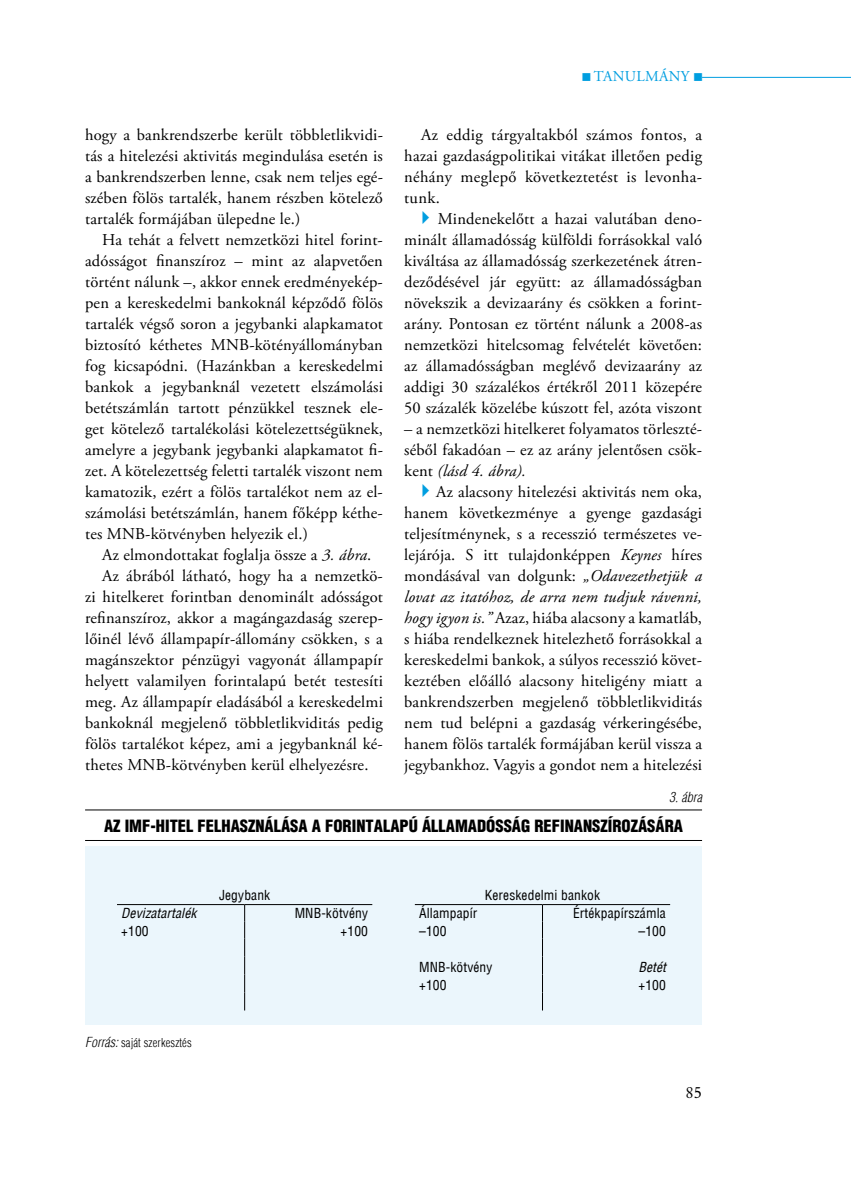
<style>
.page{position:relative;width:851px;height:1191px;background:#fff}
.page>*{position:absolute;margin:0;border:0;box-sizing:border-box;transform-origin:0 0}
.t1{font:16.5px/21px "Adobe Garamond Pro";letter-spacing:.01em;color:#000;text-align:justify}
.t2{font:900 condensed 16.5px "H Helvetica";color:#000}
.t3{font:16.5px "Original Garamond HU Normal";color:#000}
.t4{font:15px "Adobe Garamond Pro";letter-spacing:.19em;color:#009ee0}
.t5{font:condensed 13.5px "H Helvetica";letter-spacing:.01em;color:#000}
.t6{font:italic condensed 13.5px "H Helvetica";letter-spacing:.01em;color:#000}
.t7{font:italic 300 condensed 13.5px "H Helvetica";color:#000}
.t8{font:300 condensed 12px "H Helvetica";letter-spacing:.01em;color:#000}
.s1{font-style:italic}
.s2{font-style:italic;font-size:13.5px}
</style>
<div class="page">
<hr style="left:702px;top:77px;width:148px;height:1px;background:#009ee0">
<div style="left:85px;top:846px;width:617px;height:179px;background:#ebf6fc"></div>
<hr style="left:85px;top:809px;width:617px;height:1px;background:#000">
<hr style="left:85px;top:840px;width:617px;height:1px;background:#000">
<hr style="left:117px;top:904px;width:127px;height:1px;background:#000">
<hr style="left:244px;top:904px;width:128px;height:1px;background:#000">
<hr style="left:415px;top:904px;width:127px;height:1px;background:#000">
<hr style="left:542px;top:904px;width:128px;height:1px;background:#000">
<svg style="left:244px;top:905px;width:1px;height:105px"></svg>
<svg style="left:542px;top:905px;width:1px;height:105px"></svg>
<p class="t4" style="left:581px;top:67px;width:123px">■tanulmány ■</p>
<p class="t1" style="left:85px;top:125px;width:299px">hogy a bankrendszerbe került többletlikvidi&shy;tás a hitelezési aktivitás megindulása esetén is a bankrendszerben lenne, csak nem teljes egé&shy;szében fölös tartalék, hanem részben kötelező tartalék formájában ülepedne le.)</p>
<p class="t1" style="left:85px;top:230px;width:299px;text-indent:17px">Ha tehát a felvett nemzetközi hitel forint&shy;adósságot finanszíroz – mint az alapvetően történt nálunk –, akkor ennek eredményekép&shy;pen a kereskedelmi bankoknál képződő fölös tartalék végső soron a jegybanki alapkamatot biztosító kéthetes MNB-kötényállományban fog kicsapódni. (Hazánkban a kereskedelmi bankok a jegybanknál vezetett elszámolási betétszámlán tartott pénzükkel tesznek ele&shy;get kötelező tartalékolási kötelezettségüknek, amelyre a jegybank jegybanki alapkamatot fi&shy;zet. A kötelezettség feletti tartalék viszont nem kamatozik, ezért a fölös tartalékot nem az el&shy;számolási betétszámlán, hanem főképp kéthe&shy;tes MNB-kötvényben helyezik el.)</p>
<p class="t1" style="left:102px;top:545px;width:271px">Az elmondottakat foglalja össze a <span class="s1">3. ábra</span>.</p>
<p class="t1" style="left:102px;top:566px;width:282px">Az ábrából látható, hogy ha a nemzetkö-</p>
<p class="t1" style="left:85px;top:587px;width:299px">zi hitelkeret forintban denominált adósságot</p>
<p class="t1" style="left:85px;top:608px;width:299px">refinanszíroz, akkor a magángazdaság szerep-</p>
<p class="t1" style="left:85px;top:629px;width:299px">lőinél lévő állampapír-állomány csökken, s a</p>
<p class="t1" style="left:85px;top:650px;width:299px">magánszektor pénzügyi vagyonát állampapír</p>
<p class="t1" style="left:85px;top:671px;width:299px">helyett valamilyen forintalapú betét testesíti</p>
<p class="t1" style="left:85px;top:692px;width:299px">meg. Az állampapír eladásából a kereskedelmi</p>
<p class="t1" style="left:85px;top:713px;width:299px">bankoknál megjelenő többletlikviditás pedig</p>
<p class="t1" style="left:85px;top:734px;width:299px">fölös tartalékot képez, ami a jegybanknál ké-</p>
<p class="t1" style="left:85px;top:755px;width:285px">thetes MNB-kötvényben kerül elhelyezésre.</p>
<p class="t1" style="left:404px;top:125px;width:299px;text-indent:17px">Az eddig tárgyaltakból számos fontos, a hazai gazdaságpolitikai vitákat illetően pedig néhány meglepő következtetést is levonha&shy;tunk.</p>
<p class="t1" style="left:404px;top:209px;width:299px;text-indent:34px">Mindenekelőtt a hazai valutában deno&shy;minált államadósság külföldi forrásokkal való kiváltása az államadósság szerkezetének átren&shy;deződésével jár együtt: az államadósságban növekszik a devizaarány és csökken a forint&shy;arány. Pontosan ez történt nálunk a 2008-as nemzetközi hitelcsomag felvételét követően: az államadósságban meglévő devizaarány az addigi 30 százalékos értékről 2011 közepére 50 százalék közelébe kúszott fel, azóta viszont</p>
<p class="t1" style="left:404px;top:419px;width:299px">– a nemzetközi hitelkeret folyamatos törleszté&shy;séből fakadóan – ez az arány jelentősen csök&shy;kent <span class="s1">(lásd 4. ábra).</span></p>
<p class="t1" style="left:404px;top:482px;width:299px;text-indent:32px">Az alacsony hitelezési aktivitás nem oka, hanem következménye a gyenge gazdasági teljesítménynek, s a recesszió természetes ve&shy;lejárója. S itt tulajdonképpen <span class="s1">Keynes</span> híres mondásával van dolgunk: <span class="s1">„Odavezethetjük a lovat az itatóhoz, de arra nem tudjuk rávenni, hogy igyon is.”</span> Azaz, hiába alacsony a kamatláb, s hiába rendelkeznek hitelezhető forrásokkal a kereskedelmi bankok, a súlyos recesszió követ&shy;keztében előálló alacsony hiteligény miatt a bankrendszerben megjelenő többletlikviditás nem tud belépni a gazdaság vérkeringésébe, hanem fölös tartalék formájában kerül vissza a jegybankhoz. Vagyis a gondot nem a hitelezési</p>
<p class="t7" style="left:669px;top:789px;width:35px">3. ábra</p>
<p class="t2" style="left:104px;top:815px;width:580px">AZ IMF-HITEL FELHASZNÁLÁSA A FORINTALAPÚ ÁLLAMADÓSSÁG REFINANSZÍROZÁSÁRA</p>
<p class="t5" style="left:219px;top:887px;width:53px">Jegybank</p>
<p class="t5" style="left:485px;top:887px;width:117px">Kereskedelmi bankok</p>
<p class="t6" style="left:121px;top:905px;width:77px">Devizatartalék</p>
<p class="t5" style="left:294px;top:905px;width:75px">MNB-kötvény</p>
<p class="t5" style="left:419px;top:905px;width:60px">Állampapír</p>
<p class="t5" style="left:573px;top:905px;width:94px">Értékpapírszámla</p>
<p class="t5" style="left:121px;top:923px;width:29px">+100</p>
<p class="t5" style="left:340px;top:923px;width:29px">+100</p>
<p class="t5" style="left:419px;top:923px;width:29px">–100</p>
<p class="t5" style="left:638px;top:923px;width:29px">–100</p>
<p class="t5" style="left:419px;top:959px;width:75px">MNB-kötvény</p>
<p class="t6" style="left:638px;top:959px;width:29px">Betét</p>
<p class="t5" style="left:419px;top:977px;width:29px">+100</p>
<p class="t5" style="left:638px;top:977px;width:29px">+100</p>
<p class="t8" style="left:85px;top:1036px;width:108px"><span class="s2">Forrás:</span> saját szerkesztés</p>
<p class="t3" style="left:685px;top:1081px;width:18px">85</p>
</div>
